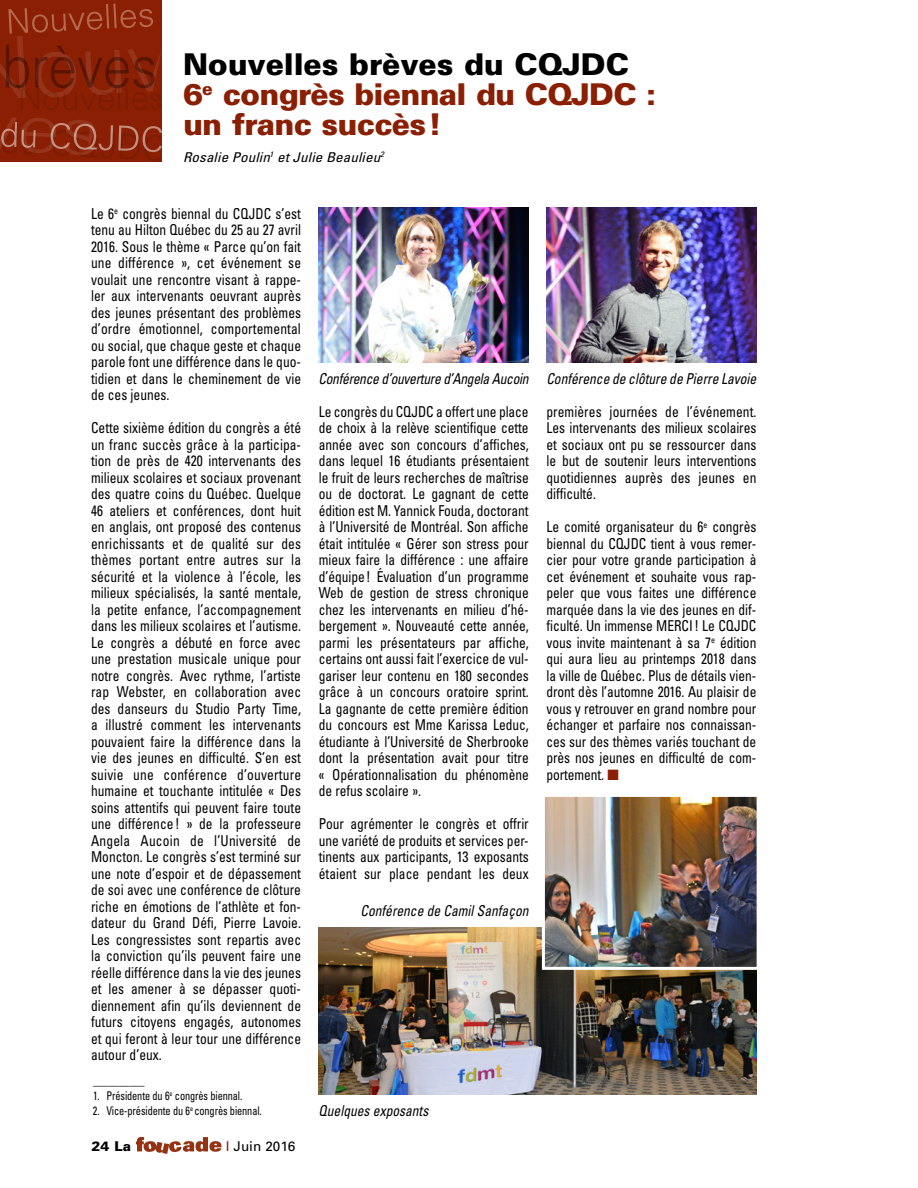
<style>
.page{position:relative;width:918px;height:1188px;background:#fff}
.page>*{position:absolute;margin:0;border:0;box-sizing:border-box;transform-origin:0 0}
.t1{font:900 30px/30px "Univers";letter-spacing:-.025em;color:#8a1f03}
.t2{font:condensed 15px/16.5px "Univers";color:#000;text-align:justify;scale:.9 1}
.t3{font:italic condensed 15px "Univers";letter-spacing:-.02em;color:#000;scale:.9 1}
.t4{font:italic condensed 15px "Univers";color:#000;scale:.9 1}
.t5{font:italic condensed 13.5px "Univers";letter-spacing:.01em;color:#000;scale:1.11 1}
.t6{font:13.5px "Univers";color:#000}
.t7{font:900 13.5px "Univers";color:#000}
.t8{font:condensed 12px "Univers";letter-spacing:-.01em;color:#000;scale:.86 1}
.s1{color:#000}
.s2{color:#8a1f03}
</style>
<div class="page">
<svg style="left:136px;top:1137px;width:86px;height:17px"></svg>
<div style="left:0;top:0;width:161px;height:156px;background:#8a1f03"></div>
<svg style="left:0;top:4px;width:162px;height:157px"></svg>
<img style="left:319px;top:207px;width:210px;height:156px">
<img style="left:318px;top:928px;width:438px;height:167px">
<img style="left:547px;top:207px;width:210px;height:156px">
<img style="left:540px;top:796px;width:217px;height:175px">
<h1 class="t1" style="left:183px;top:49px;width:475px"><span class="s1">Nouvelles brèves du CQJDC<br></span>6<sup>e</sup> congrès biennal du CQJDC : un franc succès!</h1>
<p class="t5" style="left:183px;top:149px;width:183px">Rosalie Poulin<sup>1</sup> et Julie Beaulieu<sup>2</sup></p>
<p class="t2" style="left:91px;top:205px;width:235px">Le 6<sup>e</sup> congrès biennal du CQJDC s’est tenu au Hilton Québec du 25 au 27 avril 2016. Sous le thème « Parce qu’on fait une différence », cet événement se voulait une rencontre visant à rappe&shy;ler aux intervenants oeuvrant auprès des jeunes présentant des problèmes d’ordre émotionnel, comportemental ou social, que chaque geste et chaque parole font une différence dans le quo&shy;tidien et dans le cheminement de vie de ces jeunes.</p>
<p class="t2" style="left:91px;top:420px;width:235px">Cette sixième édition du congrès a été un franc succès grâce à la participa&shy;tion de près de 420 intervenants des milieux scolaires et sociaux provenant des quatre coins du Québec. Quelque 46 ateliers et conférences, dont huit en anglais, ont proposé des contenus enrichissants et de qualité sur des thèmes portant entre autres sur la sécurité et la violence à l’école, les milieux spécialisés, la santé mentale, la petite enfance, l’accompagnement dans les milieux scolaires et l’autisme.<br>Le congrès a débuté en force avec une prestation musicale unique pour notre congrès. Avec rythme, l’artiste rap Webster, en collaboration avec des danseurs du Studio Party Time, a illustré comment les intervenants pouvaient faire la différence dans la vie des jeunes en difficulté. S’en est suivie une conférence d’ouverture humaine et touchante intitulée « Des soins attentifs qui peuvent faire toute une différence! » de la professeure Angela Aucoin de l’Université de Moncton. Le congrès s’est terminé sur une note d’espoir et de dépassement de soi avec une conférence de clôture riche en émotions de l’athlète et fon&shy;dateur du Grand Défi, Pierre Lavoie.<br>Les congressistes sont repartis avec la conviction qu’ils peuvent faire une réelle différence dans la vie des jeunes et les amener à se dépasser quoti&shy;diennement afin qu’ils deviennent de futurs citoyens engagés, autonomes et qui feront à leur tour une différence autour d’eux.</p>
<p class="t8" style="left:93px;top:1073px;width:61px">__________</p>
<p class="t8" style="left:93px;top:1088px;width:175px">1. Présidente du 6<sup>e</sup> congrès biennal.</p>
<p class="t8" style="left:93px;top:1103px;width:198px">2. Vice-présidente du 6<sup>e</sup> congrès biennal.</p>
<p class="t7" style="left:92px;top:1138px;width:41px">24 La</p>
<p class="t6" style="left:226px;top:1138px;width:71px"><span class="s2">I</span> Juin 2016</p>
<p class="t3" style="left:319px;top:369px;width:488px">Conférence d’ouverture d’Angela Aucoin Conférence de clôture de Pierre Lavoie</p>
<p class="t2" style="left:319px;top:403px;width:235px">Le congrès du CQJDC a offert une place de choix à la relève scientifique cette année avec son concours d’affiches, dans lequel 16 étudiants présentaient le fruit de leurs recherches de maîtrise ou de doctorat. Le gagnant de cette édition est M. Yannick Fouda, doctorant à l’Université de Montréal. Son affiche était intitulée « Gérer son stress pour mieux faire la différence : une affaire d’équipe! Évaluation d’un programme Web de gestion de stress chronique chez les intervenants en milieu d’hé&shy;bergement ». Nouveauté cette année, parmi les présentateurs par affiche, certains ont aussi fait l’exercice de vul&shy;gariser leur contenu en 180 secondes grâce à un concours oratoire sprint.<br>La gagnante de cette première édition du concours est Mme Karissa Leduc, étudiante à l’Université de Sherbrooke dont la présentation avait pour titre « Opérationnalisation du phénomène de refus scolaire ».</p>
<p class="t2" style="left:319px;top:816px;width:235px">Pour agrémenter le congrès et offrir une variété de produits et services per&shy;tinents aux participants, 13 exposants étaient sur place pendant les deux</p>
<p class="t4" style="left:360px;top:901px;width:188px">Conférence de Camil Sanfaçon</p>
<p class="t2" style="left:546px;top:403px;width:235px">premières journées de l’événement.<br>Les intervenants des milieux scolaires et sociaux ont pu se ressourcer dans le but de soutenir leurs interventions quotidiennes auprès des jeunes en difficulté.</p>
<p class="t2" style="left:546px;top:519px;width:235px">Le comité organisateur du 6<sup>e</sup> congrès biennal du CQJDC tient à vous remer&shy;cier pour votre grande participation à cet événement et souhaite vous rap&shy;peler que vous faites une différence marquée dans la vie des jeunes en dif&shy;ficulté. Un immense MERCI! Le CQJDC vous invite maintenant à sa 7<sup>e</sup> édition qui aura lieu au printemps 2018 dans la ville de Québec. Plus de détails vien&shy;dront dès l’automne 2016. Au plaisir de vous y retrouver en grand nombre pour échanger et parfaire nos connaissan&shy;ces sur des thèmes variés touchant de près nos jeunes en difficulté de com&shy;portement. <span class="s2">■</span></p>
<p class="t4" style="left:319px;top:1101px;width:123px">Quelques exposants</p>
</div>
